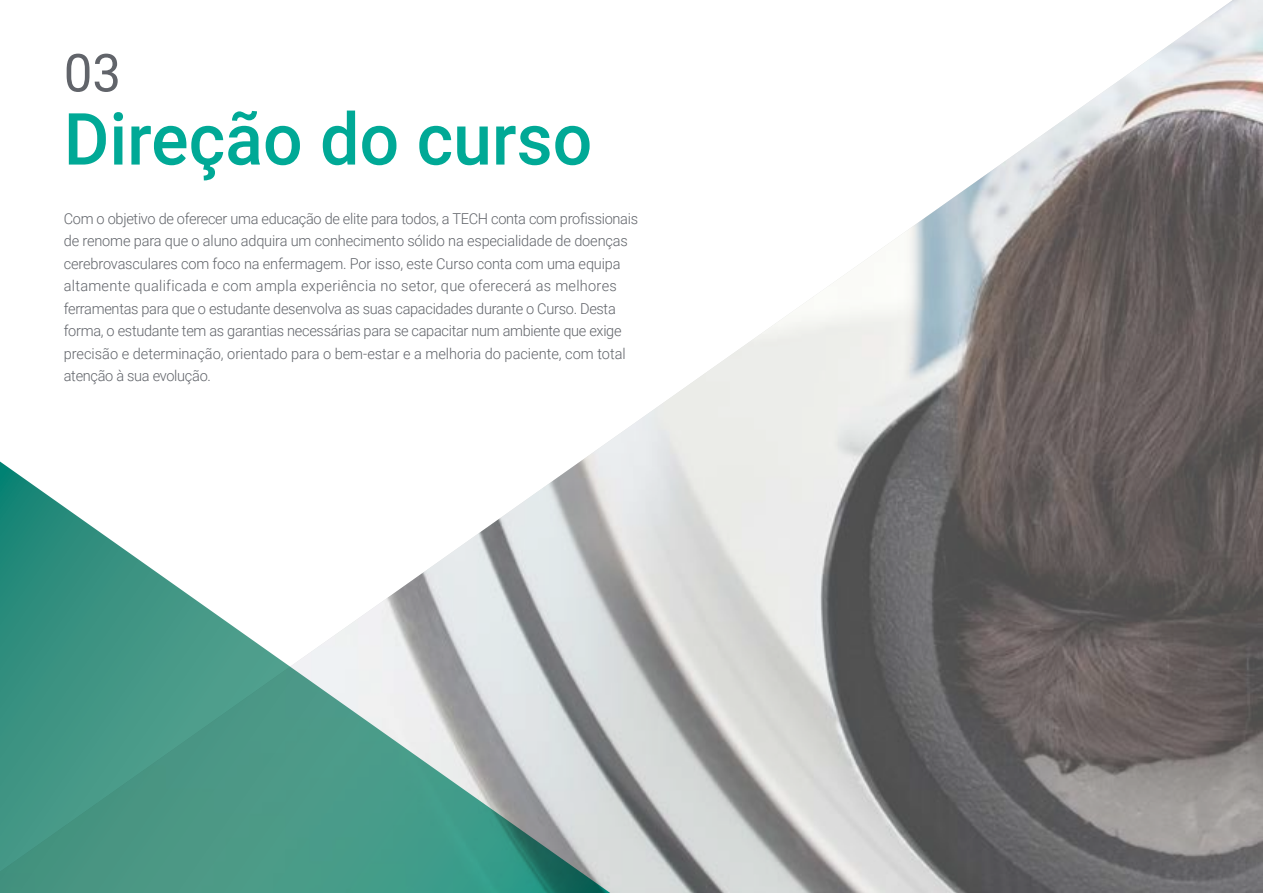
<style>
.page{position:relative;width:1263px;height:893px;background:#fff}
.page>*{position:absolute;margin:0;border:0;box-sizing:border-box;transform-origin:0 0}
.t1{font:500 72px "Roboto";color:#00a996}
.t2{font:52.5px "Roboto";color:#61646a}
.t3{font:300 15px/22.5px "Roboto";letter-spacing:-.01em;color:#61646a}
</style>
<div class="page">
<img style="left:602px;top:0;width:661px;height:893px">
<svg style="left:0;top:446px;width:640px;height:447px"></svg>
<h2 class="t2" style="left:64px;top:36px;width:59px">03</h2>
<h1 class="t1" style="left:64px;top:89px;width:530px">Direção do curso</h1>
<p class="t3" style="left:64px;top:207px;width:576px">Com o objetivo de oferecer uma educação de elite para todos, a TECH conta com profissionais de renome para que o aluno adquira um conhecimento sólido na especialidade de doenças cerebrovasculares com foco na enfermagem. Por isso, este Curso conta com uma equipa altamente qualificada e com ampla experiência no setor, que oferecerá as melhores ferramentas para que o estudante desenvolva as suas capacidades durante o Curso. Desta forma, o estudante tem as garantias necessárias para se capacitar num ambiente que exige precisão e determinação, orientado para o bem-estar e a melhoria do paciente, com total atenção à sua evolução.</p>
</div>
